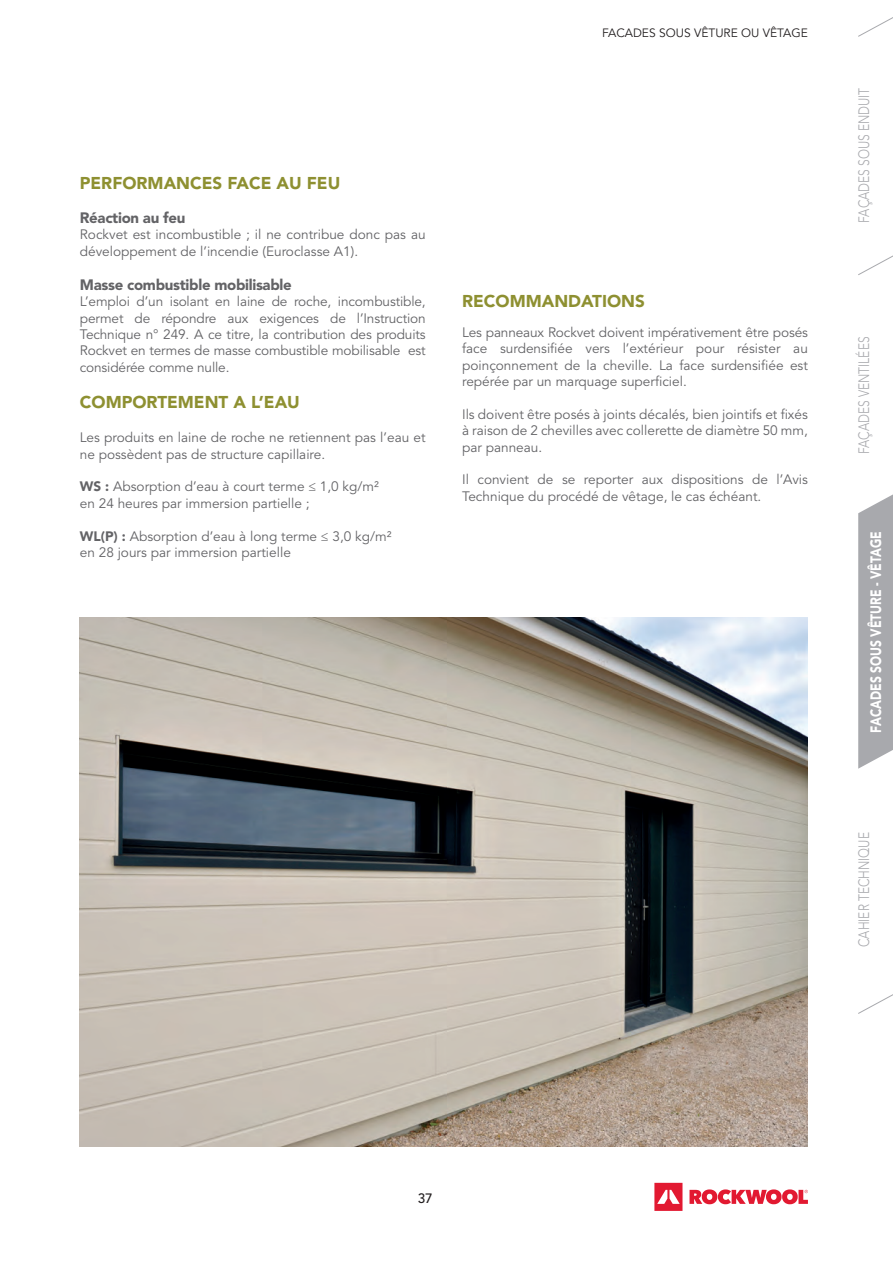
<style>
.page{position:relative;width:893px;height:1263px;background:#fff}
.page>*{position:absolute;margin:0;border:0;box-sizing:border-box;transform-origin:0 0}
.t1{font:900 17.1px "Avenir LT Std";color:#8e9031}
.t2{font:300 15px "Avenir LT Std";color:#a8a9ad;scale:.8 1}
.t3{font:900 15px "Avenir LT Std";letter-spacing:-.02em;color:#636366}
.t4{font:900 15px "Avenir LT Std";color:#fff;scale:.8 1}
.t5{font:13.65px/16.4px "Avenir LT Std";color:#636366}
.t6{font:500 13.5px "Avenir LT Std";color:#231f20}
.t7{font:12px "Avenir LT Std";color:#231f20}
.s1{font-weight:900}
</style>
<div class="page">
<svg style="left:654px;top:1183px;width:154px;height:28px"></svg>
<img style="left:80px;top:617px;width:728px;height:530px">
<svg style="left:858px;top:17px;width:35px;height:20px"></svg>
<svg style="left:858px;top:255px;width:35px;height:20px"></svg>
<svg style="left:858px;top:494px;width:35px;height:275px;background:#aeafb3"></svg>
<svg style="left:858px;top:994px;width:35px;height:20px"></svg>
<p class="t7" style="left:602px;top:25px;width:207px">FACADES SOUS VÊTURE OU VÊTAGE</p>
<p class="t1" style="left:80px;top:172px;width:262px">PERFORMANCES FACE AU FEU</p>
<p class="t3" style="left:80px;top:209px;width:107px">Réaction au feu</p>
<p class="t5" style="left:80px;top:227px;width:347px">Rockvet est incombustible ; il ne contribue donc pas au développement de l’incendie (Euroclasse A1).</p>
<p class="t3" style="left:80px;top:276px;width:213px">Masse combustible mobilisable</p>
<p class="t5" style="left:80px;top:294px;width:347px;text-align:justify">L’emploi d’un isolant en laine de roche, incombustible, permet de répondre aux exigences de l’Instruction Technique n° 249. A ce titre, la contribution des produits Rockvet en termes de masse combustible mobilisable est considérée comme nulle.</p>
<p class="t1" style="left:80px;top:392px;width:222px">COMPORTEMENT A L’EAU</p>
<p class="t5" style="left:80px;top:430px;width:347px">Les produits en laine de roche ne retiennent pas l’eau et ne possèdent pas de structure capillaire.</p>
<p class="t5" style="left:80px;top:479px;width:301px"><span class="s1">WS :</span> Absorption d’eau à court terme ≤ 1,0 kg/m² en 24 heures par immersion partielle ;</p>
<p class="t5" style="left:80px;top:528px;width:313px"><span class="s1">WL(P) :</span> Absorption d’eau à long terme ≤ 3,0 kg/m² en 28 jours par immersion partielle</p>
<p class="t1" style="left:462px;top:291px;width:184px">RECOMMANDATIONS</p>
<p class="t5" style="left:462px;top:325px;width:347px;text-align:justify">Les panneaux Rockvet doivent impérativement être posés face surdensifiée vers l’extérieur pour résister au poinçonnement de la cheville. La face surdensifiée est repérée par un marquage superficiel.</p>
<p class="t5" style="left:462px;top:406px;width:347px;text-align:justify">Ils doivent être posés à joints décalés, bien jointifs et fixés à raison de 2 chevilles avec collerette de diamètre 50 mm, par panneau.</p>
<p class="t5" style="left:462px;top:472px;width:347px">Il convient de se reporter aux dispositions de l’Avis<br>Technique du procédé de vêtage, le cas échéant.</p>
<p class="t2" style="left:855px;top:223px;width:170px;rotate:-90deg">FAÇADES SOUS ENDUIT</p>
<p class="t2" style="left:855px;top:454px;width:148px;rotate:-90deg">FAÇADES VENTILÉES</p>
<p class="t4" style="left:867px;top:733px;width:253px;rotate:-90deg">FACADES SOUS VÊTURE - VÊTAGE</p>
<p class="t2" style="left:855px;top:947px;width:145px;rotate:-90deg">CAHIER TECHNIQUE</p>
<p class="t6" style="left:418px;top:1191px;width:17px">37</p>
</div>
